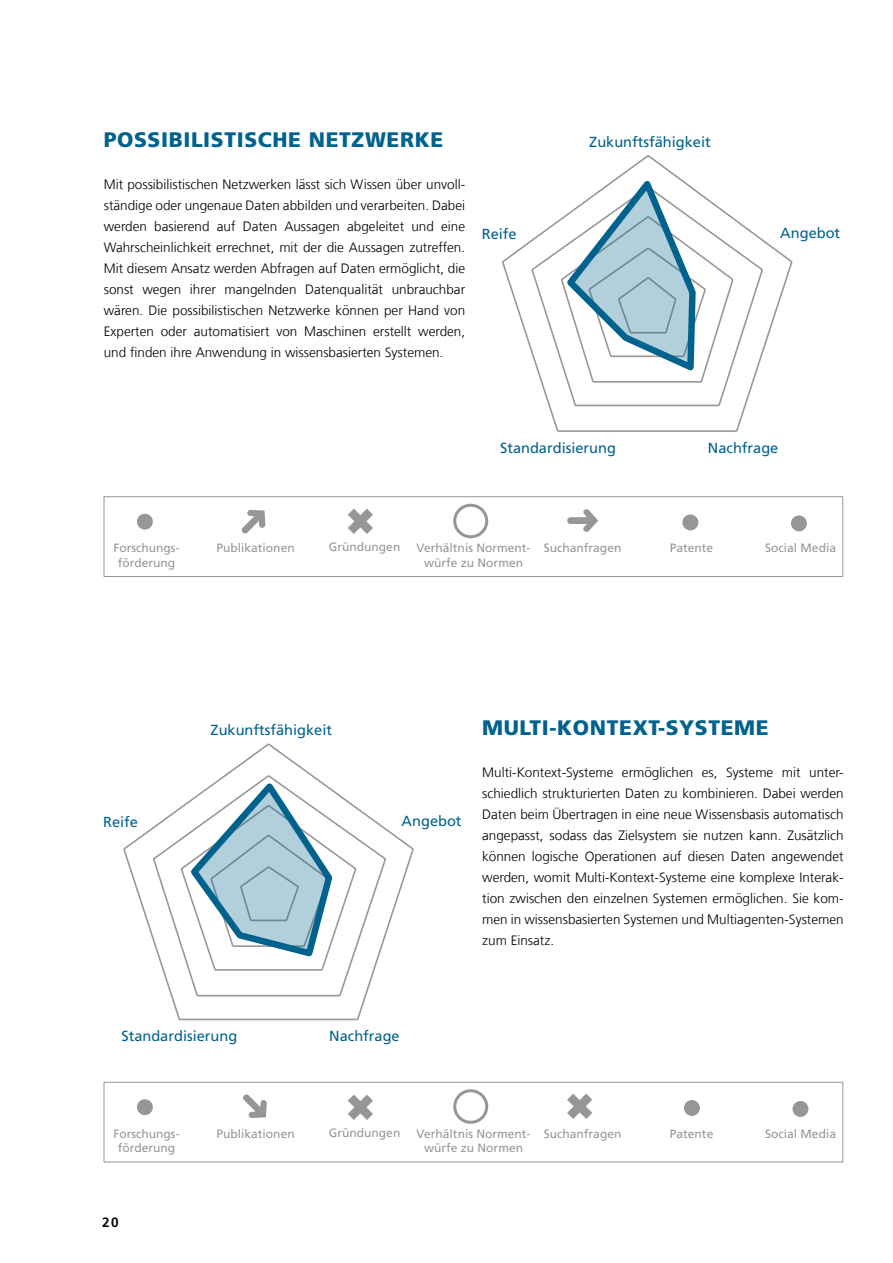
<style>
.page{position:relative;width:893px;height:1263px;background:#fff}
.page>*{position:absolute;margin:0;border:0;box-sizing:border-box;transform-origin:0 0}
.t1{font:900 21px "Frutiger LT Com";letter-spacing:.03em;color:#00628d}
.t2{font:14.55px "Frutiger LT Com";color:#00628d}
.t3{font:300 13.5px/21px "Frutiger LT Com";color:#000;text-align:justify}
.t4{font:700 13.5px "Frutiger LT Com";color:#000}
.t5{font:12px/14.4px "Frutiger LT Com";color:#959797;text-align:center}
</style>
<div class="page">
<svg style="left:502px;top:155px;width:291px;height:277px"></svg>
<svg style="left:562px;top:175px;width:137px;height:202px"></svg>
<svg style="left:123px;top:743px;width:291px;height:278px"></svg>
<svg style="left:186px;top:777px;width:150px;height:184px"></svg>
<div style="left:104px;top:496px;width:739px;height:81px;border:1px solid #959797"></div>
<div style="left:453px;top:504px;width:35px;height:34px;border:3px solid #959797;border-radius:50%"></div>
<div style="left:137px;top:514px;width:16px;height:16px;background:#959797;border-radius:50%"></div>
<div style="left:682px;top:514px;width:16px;height:16px;background:#959797;border-radius:50%"></div>
<div style="left:791px;top:515px;width:16px;height:16px;background:#959797;border-radius:50%"></div>
<div style="left:104px;top:1082px;width:739px;height:80px;border:1px solid #959797"></div>
<div style="left:453px;top:1089px;width:35px;height:35px;border:3px solid #959797;border-radius:50%"></div>
<div style="left:137px;top:1099px;width:16px;height:16px;background:#959797;border-radius:50%"></div>
<div style="left:684px;top:1100px;width:16px;height:16px;background:#959797;border-radius:50%"></div>
<div style="left:792px;top:1101px;width:16px;height:16px;background:#959797;border-radius:50%"></div>
<h1 class="t1" style="left:104px;top:127px;width:341px">POSSIBILISTISCHE NETZWERKE</h1>
<p class="t3" style="left:104px;top:174px;width:363px">Mit possibilistischen Netzwerken lässt sich Wissen über unvoll&shy;ständige oder ungenaue Daten abbilden und verarbeiten. Dabei werden basierend auf Daten Aussagen abgeleitet und eine Wahrscheinlichkeit errechnet, mit der die Aussagen zutreffen.<br>Mit diesem Ansatz werden Abfragen auf Daten ermöglicht, die sonst wegen ihrer mangelnden Datenqualität unbrauchbar wären. Die possibilistischen Netzwerke können per Hand von Experten oder automatisiert von Maschinen erstellt werden, und finden ihre Anwendung in wissensbasierten Systemen.</p>
<p class="t2" style="left:482px;top:225px;width:36px">Reife</p>
<p class="t2" style="left:589px;top:133px;width:123px">Zukunftsfähigkeit</p>
<p class="t2" style="left:780px;top:224px;width:61px">Angebot</p>
<p class="t2" style="left:500px;top:439px;width:117px">Standardisierung</p>
<p class="t2" style="left:708px;top:439px;width:72px">Nachfrage</p>
<p class="t5" style="left:113px;top:541px;width:68px">Forschungs&shy;förderung</p>
<p class="t5" style="left:216px;top:541px;width:80px">Publikationen</p>
<p class="t5" style="left:329px;top:540px;width:73px">Gründungen</p>
<p class="t5" style="left:417px;top:541px;width:115px">Verhältnis Norment&shy;würfe zu Normen</p>
<p class="t5" style="left:544px;top:541px;width:79px">Suchanfragen</p>
<p class="t5" style="left:670px;top:541px;width:45px">Patente</p>
<p class="t5" style="left:765px;top:541px;width:72px">Social Media</p>
<p class="t2" style="left:103px;top:813px;width:36px">Reife</p>
<p class="t2" style="left:211px;top:721px;width:123px">Zukunftsfähigkeit</p>
<p class="t2" style="left:402px;top:813px;width:61px">Angebot</p>
<h1 class="t1" style="left:482px;top:715px;width:288px">MULTI-KONTEXT-SYSTEME</h1>
<p class="t3" style="left:482px;top:762px;width:363px">Multi-Kontext-Systeme ermöglichen es, Systeme mit unter&shy;schiedlich strukturierten Daten zu kombinieren. Dabei werden Daten beim Übertragen in eine neue Wissensbasis automatisch angepasst, sodass das Zielsystem sie nutzen kann. Zusätzlich können logische Operationen auf diesen Daten angewendet werden, womit Multi-Kontext-Systeme eine komplexe Interak&shy;tion zwischen den einzelnen Systemen ermöglichen. Sie kom&shy;men in wissensbasierten Systemen und Multiagenten-Systemen zum Einsatz.</p>
<p class="t2" style="left:121px;top:1028px;width:117px">Standardisierung</p>
<p class="t2" style="left:329px;top:1028px;width:72px">Nachfrage</p>
<p class="t5" style="left:113px;top:1126px;width:68px">Forschungs&shy;förderung</p>
<p class="t5" style="left:216px;top:1126px;width:80px">Publikationen</p>
<p class="t5" style="left:329px;top:1125px;width:73px">Gründungen</p>
<p class="t5" style="left:417px;top:1126px;width:115px">Verhältnis Norment&shy;würfe zu Normen</p>
<p class="t5" style="left:544px;top:1126px;width:79px">Suchanfragen</p>
<p class="t5" style="left:670px;top:1126px;width:45px">Patente</p>
<p class="t5" style="left:765px;top:1126px;width:72px">Social Media</p>
<p class="t4" style="left:102px;top:1215px;width:18px">20</p>
</div>
